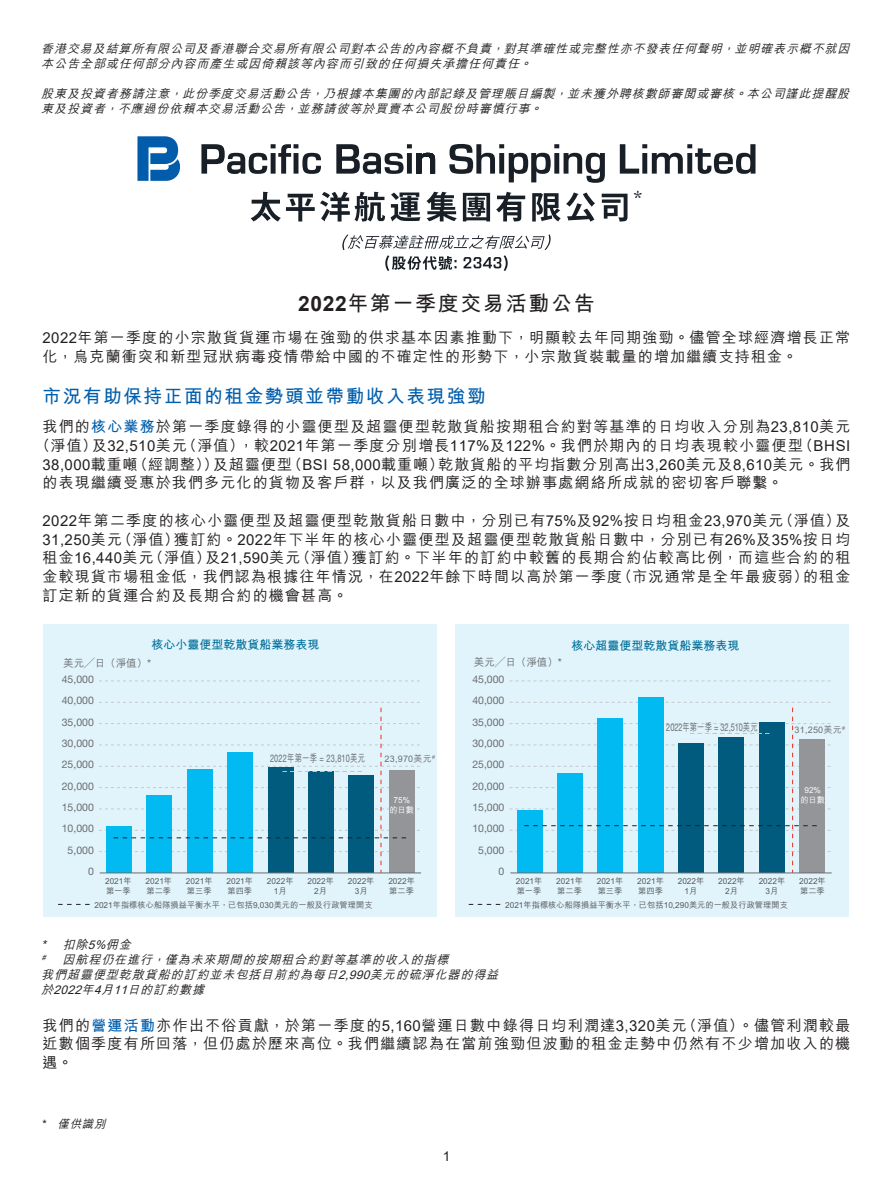
<style>
.page{position:relative;width:893px;height:1191px;background:#fff}
.page>*{position:absolute;margin:0;border:0;box-sizing:border-box;transform-origin:0 0}
._00_txt{font:700 21px "M Hei HK";letter-spacing:.08em;color:#231f20}
._01_H1{font:700 18.75px "M Hei HK";letter-spacing:.08em;color:#015eac}
.t1{font:18px "Adobe Ming Std Light E Ten B5 H";color:#191f27}
._00_txt-2{font:500 15px/18.8px "M Hei HK";letter-spacing:.08em;color:#231f20;text-align:justify}
.t2{font:13.5px "Arial";color:#231f20}
._00_txt-3{font:italic 500 12px/15px "M Hei HK";color:#231f20}
._06_Notes{font:italic 500 12px "M Hei HK";color:#231f20}
.t3{font:700 12px "M Hei HK";color:#006f9a}
._06_Notes-2{font:italic 500 11.25px "M Hei HK";color:#231f20}
.t4{font:10.5px "Helvetica Neue LT Pro";color:#6c6d70}
.t5{font:500 10.5px "M Hei HK";color:#6c6d70}
.t6{font:10.5px "Helvetica Neue LT Pro";letter-spacing:.03em;color:#6c6d70;scale:.7 1}
.t7{font:10.5px "Helvetica Neue LT Pro";color:#6c6d70;scale:.7 1}
.t8{font:500 9px "M Hei HK";letter-spacing:.03em;color:#6c6d70}
.t9{font:500 8.25px/9.9px "M Hei HK";color:#57585a}
.t10{font:500 8.25px/9.9px "M Hei HK";color:#fff;text-align:center}
.s1{font-family:"Arial"}
.s2{font-family:"Arial";font-weight:400}
.s3{font-weight:700;color:#015eac}
.s4{font-family:"M Hei HK";font-weight:500}
.s5{font-family:"Arial";font-weight:400;font-style:normal}
</style>
<div class="page">
<svg style="left:342px;top:234px;width:209px;height:37px"></svg>
<svg style="left:251px;top:192px;width:169px;height:29px"></svg>
<svg style="left:426px;top:192px;width:31px;height:29px"></svg>
<svg style="left:463px;top:193px;width:27px;height:28px"></svg>
<svg style="left:496px;top:192px;width:29px;height:29px"></svg>
<svg style="left:532px;top:192px;width:63px;height:30px"></svg>
<svg style="left:602px;top:194px;width:25px;height:27px"></svg>
<svg style="left:137px;top:136px;width:43px;height:45px"></svg>
<svg style="left:201px;top:144px;width:554px;height:39px"></svg>
<div style="left:43px;top:625px;width:393px;height:292px;background:#e1f4fc"></div>
<div style="left:455px;top:625px;width:394px;height:292px;background:#e1f4fc"></div>
<svg style="left:99px;top:680px;width:321px;height:1px"></svg>
<svg style="left:509px;top:680px;width:322px;height:1px"></svg>
<div style="left:638px;top:697px;width:26px;height:176px;background:#00baf1"></div>
<svg style="left:58px;top:904px;width:32px;height:1px"></svg>
<svg style="left:469px;top:904px;width:32px;height:1px"></svg>
<svg style="left:99px;top:702px;width:322px;height:171px"></svg>
<svg style="left:509px;top:702px;width:323px;height:171px"></svg>
<p class="_00_txt-3" style="left:41px;top:40px;width:814px">香港交易及結算所有限公司及香港聯合交易所有限公司對本公告的內容概不負責，對其準確性或完整性亦不發表任何聲明，並明確表示概不就因本公告全部或任何部分內容而產生或因倚賴該等內容而引致的任何損失承擔任何責任。</p>
<p class="_00_txt-3" style="left:41px;top:85px;width:814px">股東及投資者務請注意，此份季度交易活動公告，乃根據本集團的內部記錄及管理賬目編製，並未獲外聘核數師審閱或審核。本公司謹此提醒股東及投資者，不應過份依賴本交易活動公告，並務請彼等於買賣本公司股份時審慎行事。</p>
<p class="t1" style="left:633px;top:187px;width:10px">*</p>
<p class="_00_txt" style="left:298px;top:288px;width:298px"><span class="s1">2022</span>年第一季度交易活動公告</p>
<p class="_00_txt-2" style="left:43px;top:327px;width:809px"><span class="s2">2022</span>年第一季度的小宗散貨貨運市場在強勁的供求基本因素推動下，明顯較去年同期強勁。儘管全球經濟增長正常化，烏克蘭衝突和新型冠狀病毒疫情帶給中國的不確定性的形勢下，小宗散貨裝載量的增加繼續支持租金。</p>
<p class="_01_H1" style="left:43px;top:382px;width:445px">市況有助保持正面的租金勢頭並帶動收入表現強勁</p>
<p class="_00_txt-2" style="left:43px;top:416px;width:809px">我們的<span class="s3">核心業務</span>於第一季度錄得的小靈便型及超靈便型乾散貨船按期租合約對等基準的日均收入分別為<span class="s2">23,810</span>美元</p>
<p class="_00_txt-2" style="left:35px;top:435px;width:817px">（淨值）及<span class="s2">32,510</span>美元（淨值），較<span class="s2">2021</span>年第一季度分別增長<span class="s2">117%</span>及<span class="s2">122%</span>。我們於期內的日均表現較小靈便型（<span class="s2">BHSI</span></p>
<p class="_00_txt-2" style="left:43px;top:453px;width:809px"><span class="s2">38,000</span>載重噸（經調整））及超靈便型（<span class="s2">BSI 58,000</span>載重噸）乾散貨船的平均指數分別高出<span class="s2">3,260</span>美元及<span class="s2">8,610</span>美元。我們</p>
<p class="_00_txt-2" style="left:43px;top:472px;width:742px">的表現繼續受惠於我們多元化的貨物及客戶群，以及我們廣泛的全球辦事處網絡所成就的密切客戶聯繫。</p>
<p class="_00_txt-2" style="left:43px;top:510px;width:810px"><span class="s2">2022</span>年第二季度的核心小靈便型及超靈便型乾散貨船日數中，分別已有<span class="s2">75%</span>及<span class="s2">92%</span>按日均租金<span class="s2">23,970</span>美元（淨值）及<span class="s2">31,250</span>美元（淨值）獲訂約。<span class="s2">2022</span>年下半年的核心小靈便型及超靈便型乾散貨船日數中，分別已有<span class="s2">26%</span>及<span class="s2">35%</span>按日均租金<span class="s2">16,440</span>美元（淨值）及<span class="s2">21,590</span>美元（淨值）獲訂約。下半年的訂約中較舊的長期合約佔較高比例，而這些合約的租金較現貨市場租金低，我們認為根據往年情況，在<span class="s2">2022</span>年餘下時間以高於第一季度（市況通常是全年最疲弱）的租金訂定新的貨運合約及長期合約的機會甚高。</p>
<p class="t3" style="left:152px;top:636px;width:169px">核心小靈便型乾散貨船業務表現</p>
<p class="t3" style="left:572px;top:637px;width:169px">核心超靈便型乾散貨船業務表現</p>
<p class="t5" style="left:63px;top:655px;width:90px">美元╱日（淨值）*</p>
<p class="t5" style="left:474px;top:655px;width:90px">美元╱日（淨值）*</p>
<p class="t4" style="left:62px;top:673px;width:34px">45,000</p>
<p class="t4" style="left:472px;top:673px;width:34px">45,000</p>
<p class="t4" style="left:62px;top:694px;width:34px">40,000</p>
<p class="t4" style="left:472px;top:694px;width:34px">40,000</p>
<p class="t4" style="left:62px;top:715px;width:34px">35,000</p>
<p class="t4" style="left:472px;top:715px;width:34px">35,000</p>
<p class="t7" style="left:666px;top:721px;width:132px">2022<span class="s4">年第一季</span> = 32,510<span class="s4">美元</span></p>
<p class="t8" style="left:794px;top:723px;width:52px">31,250美元<sup>#</sup></p>
<p class="t4" style="left:62px;top:737px;width:34px">30,000</p>
<p class="t4" style="left:472px;top:737px;width:34px">30,000</p>
<p class="t4" style="left:62px;top:758px;width:34px">25,000</p>
<p class="t6" style="left:270px;top:752px;width:137px">2022<span class="s4">年第一季</span> = 23,810<span class="s4">美元</span></p>
<p class="t8" style="left:385px;top:752px;width:52px">23,970美元<sup>#</sup></p>
<p class="t4" style="left:472px;top:758px;width:34px">25,000</p>
<p class="t4" style="left:62px;top:779px;width:34px">20,000</p>
<p class="t4" style="left:62px;top:801px;width:34px">15,000</p>
<p class="t10" style="left:389px;top:794px;width:26px">75%的日數</p>
<p class="t4" style="left:472px;top:779px;width:34px">20,000</p>
<p class="t4" style="left:472px;top:801px;width:34px">15,000</p>
<p class="t10" style="left:800px;top:784px;width:26px">92%的日數</p>
<p class="t4" style="left:62px;top:822px;width:34px">10,000</p>
<p class="t4" style="left:472px;top:822px;width:34px">10,000</p>
<p class="t4" style="left:68px;top:843px;width:28px">5,000</p>
<p class="t4" style="left:478px;top:843px;width:28px">5,000</p>
<p class="t4" style="left:88px;top:865px;width:7px">0</p>
<p class="t4" style="left:499px;top:865px;width:7px">0</p>
<p class="t9" style="left:105px;top:875px;width:28px">2021年第一季</p>
<p class="t9" style="left:146px;top:875px;width:28px">2021年第二季</p>
<p class="t9" style="left:186px;top:875px;width:28px">2021年第三季</p>
<p class="t9" style="left:226px;top:875px;width:28px">2021年第四季</p>
<p class="t9" style="left:267px;top:875px;width:28px;text-align:center">2022年<br>1月</p>
<p class="t9" style="left:307px;top:875px;width:28px;text-align:center">2022年<br>2月</p>
<p class="t9" style="left:348px;top:875px;width:28px;text-align:center">2022年<br>3月</p>
<p class="t9" style="left:388px;top:875px;width:28px">2022年第二季</p>
<p class="t9" style="left:516px;top:875px;width:28px">2021年第一季</p>
<p class="t9" style="left:556px;top:875px;width:28px">2021年第二季</p>
<p class="t9" style="left:597px;top:875px;width:28px">2021年第三季</p>
<p class="t9" style="left:637px;top:875px;width:28px">2021年第四季</p>
<p class="t9" style="left:678px;top:875px;width:28px;text-align:center">2022年<br>1月</p>
<p class="t9" style="left:718px;top:875px;width:28px;text-align:center">2022年<br>2月</p>
<p class="t9" style="left:759px;top:875px;width:28px;text-align:center">2022年<br>3月</p>
<p class="t9" style="left:799px;top:875px;width:28px">2022年第二季</p>
<p class="t9" style="left:94px;top:899px;width:280px">2021年指標核心船隊損益平衡水平，已包括9,030美元的一般及行政管理開支</p>
<p class="t9" style="left:505px;top:899px;width:284px">2021年指標核心船隊損益平衡水平，已包括10,290美元的一般及行政管理開支</p>
<p class="_06_Notes" style="left:41px;top:936px;width:95px"><span class="s2">*</span> 扣除<span class="s2">5%</span>佣金</p>
<p class="_06_Notes" style="left:42px;top:951px;width:412px"><sup>#</sup> 因航程仍在進行，僅為未來期間的按期租合約對等基準的收入的指標</p>
<p class="_06_Notes" style="left:41px;top:966px;width:463px">我們超靈便型乾散貨船的訂約並未包括目前約為每日<span class="s2">2,990</span>美元的硫淨化器的得益</p>
<p class="_06_Notes" style="left:41px;top:981px;width:168px">於<span class="s2">2022</span>年<span class="s2">4</span>月<span class="s2">11</span>日的訂約數據</p>
<p class="_00_txt-2" style="left:43px;top:1014px;width:809px">我們的<span class="s3">營運活動</span>亦作出不俗貢獻，於第一季度的<span class="s2">5,160</span>營運日數中錄得日均利潤達<span class="s2">3,320</span>美元（淨值）。儘管利潤較最近數個季度有所回落，但仍處於歷來高位。我們繼續認為在當前強勁但波動的租金走勢中仍然有不少增加收入的機遇。</p>
<p class="_06_Notes-2" style="left:43px;top:1115px;width:68px"><span class="s5">*</span> 僅供識別</p>
<p class="t2" style="left:443px;top:1147px;width:9px">1</p>
</div>
